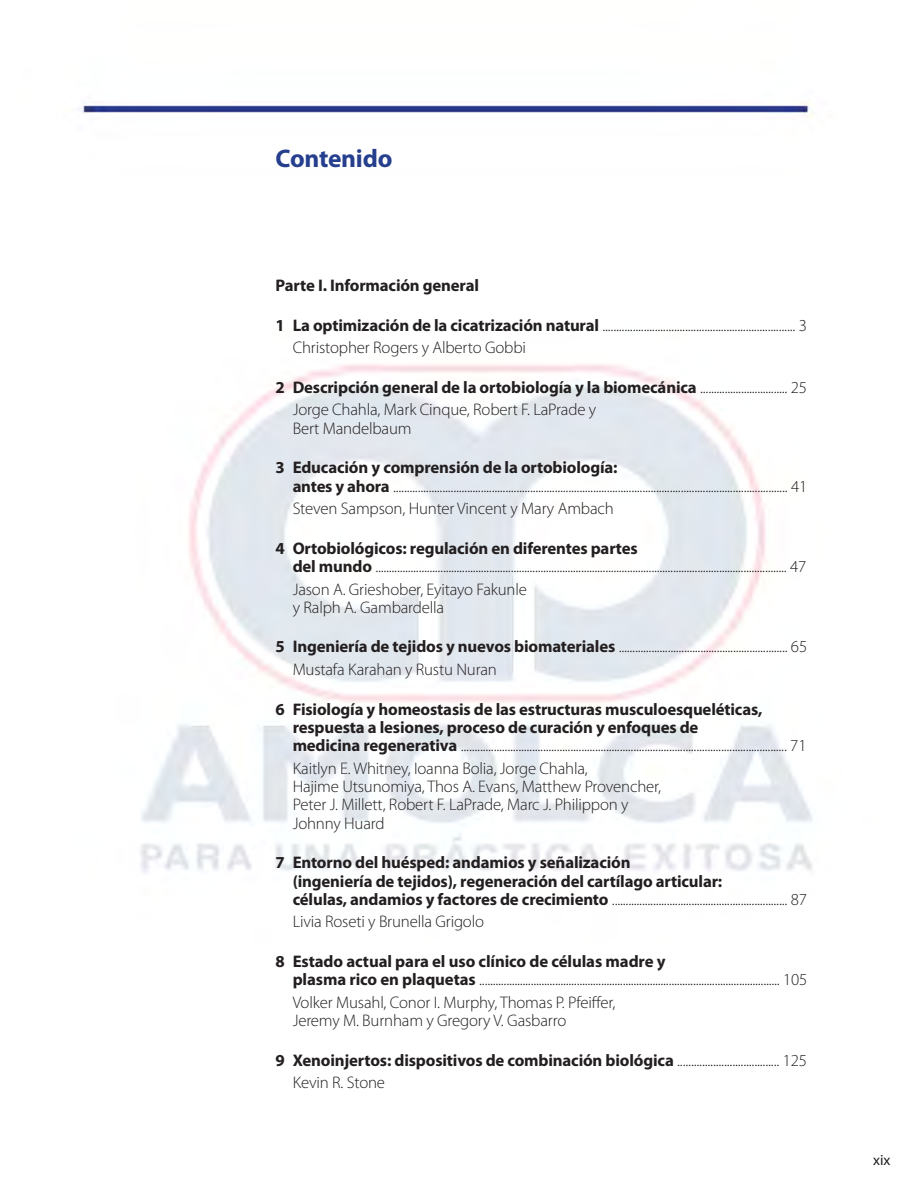
<style>
.page{position:relative;width:917px;height:1183px;background:#fff}
.page>*{position:absolute;margin:0;border:0;box-sizing:border-box;transform-origin:0 0}
.t1{font:700 25.5px "Myriad Pro";letter-spacing:-.01em;color:#253f8e}
.t2{font:300 16.8px/18.3px "Myriad Pro";letter-spacing:-.01em;color:#231f20}
.t3{font:700 16.8px/18.3px "Myriad Pro";letter-spacing:-.01em;color:#231f20}
.t4{font:15px "Myriad Pro";color:#231f20}
.s1{font-weight:700}
.s2{font-weight:300}
</style>
<div class="page">
<img style="left:78px;top:101px;width:735px;height:772px">
<h1 class="t1" style="left:276px;top:141px;width:118px">Contenido</h1>
<p class="t3" style="left:276px;top:276px;width:205px">Parte I. Información general</p>
<p class="t2" style="left:293px;top:314px;width:516px;line-height:22.5px;text-indent:-17px"><span class="s1">1 La optimización de la cicatrización natural</span> ...................................................................... 3<br>Christopher Rogers y Alberto Gobbi</p>
<p class="t2" style="left:293px;top:376px;width:516px;line-height:22.5px;text-indent:-17px"><span class="s1">2 Descripción general de la ortobiología y la biomecánica</span> ................................ 25<br>Jorge Chahla, Mark Cinque, Robert F. LaPrade y</p>
<p class="t2" style="left:293px;top:419px;width:120px">Bert Mandelbaum</p>
<p class="t2" style="left:293px;top:458px;width:516px;text-indent:-17px"><span class="s1">3 Educación y comprensión de la ortobiología:<br>antes y ahora</span> ................................................................................................................................................ 41</p>
<p class="t2" style="left:293px;top:499px;width:323px">Steven Sampson, Hunter Vincent y Mary Ambach</p>
<p class="t2" style="left:293px;top:539px;width:515px;text-indent:-17px"><span class="s1">4 Ortobiológicos: regulación en diferentes partes<br>del mundo</span> ........................................................................................................................................................ 47</p>
<p class="t2" style="left:293px;top:580px;width:236px">Jason A. Grieshober, Eyitayo Fakunle y Ralph A. Gambardella</p>
<p class="t2" style="left:293px;top:635px;width:516px;line-height:22.5px;text-indent:-17px"><span class="s1">5 Ingeniería de tejidos y nuevos biomateriales</span> .............................................................. 65<br>Mustafa Karahan y Rustu Nuran</p>
<p class="t3" style="left:293px;top:699px;width:515px;text-indent:-17px">6 Fisiología y homeostasis de las estructuras musculoesqueléticas, respuesta a lesiones, proceso de curación y enfoques de<br>medicina regenerativa <span class="s2">....................................................................................................................... 71</span></p>
<p class="t2" style="left:293px;top:759px;width:370px">Kaitlyn E. Whitney, Ioanna Bolia, Jorge Chahla,<br>Hajime Utsunomiya, Thos A. Evans, Matthew Provencher, Peter J. Millett, Robert F. LaPrade, Marc J. Philippon y Johnny Huard</p>
<p class="t3" style="left:293px;top:853px;width:516px;text-indent:-17px">7 Entorno del huésped: andamios y señalización<br>(ingeniería de tejidos), regeneración del cartílago articular:<br>células, andamios y factores de crecimiento <span class="s2">................................................................ 87</span></p>
<p class="t2" style="left:293px;top:912px;width:193px">Livia Roseti y Brunella Grigolo</p>
<p class="t2" style="left:293px;top:952px;width:516px;text-indent:-17px"><span class="s1">8 Estado actual para el uso clínico de células madre y<br>plasma rico en plaquetas</span> ............................................................................................................... 105</p>
<p class="t2" style="left:293px;top:993px;width:324px">Volker Musahl, Conor I. Murphy, Thomas P. Pfeiffer,<br>Jeremy M. Burnham y Gregory V. Gasbarro</p>
<p class="t2" style="left:293px;top:1049px;width:516px;line-height:22.5px;text-indent:-17px"><span class="s1">9 Xenoinjertos: dispositivos de combinación biológica</span> ..................................... 125<br>Kevin R. Stone</p>
<p class="t4" style="left:873px;top:1152px;width:19px">xix</p>
</div>
